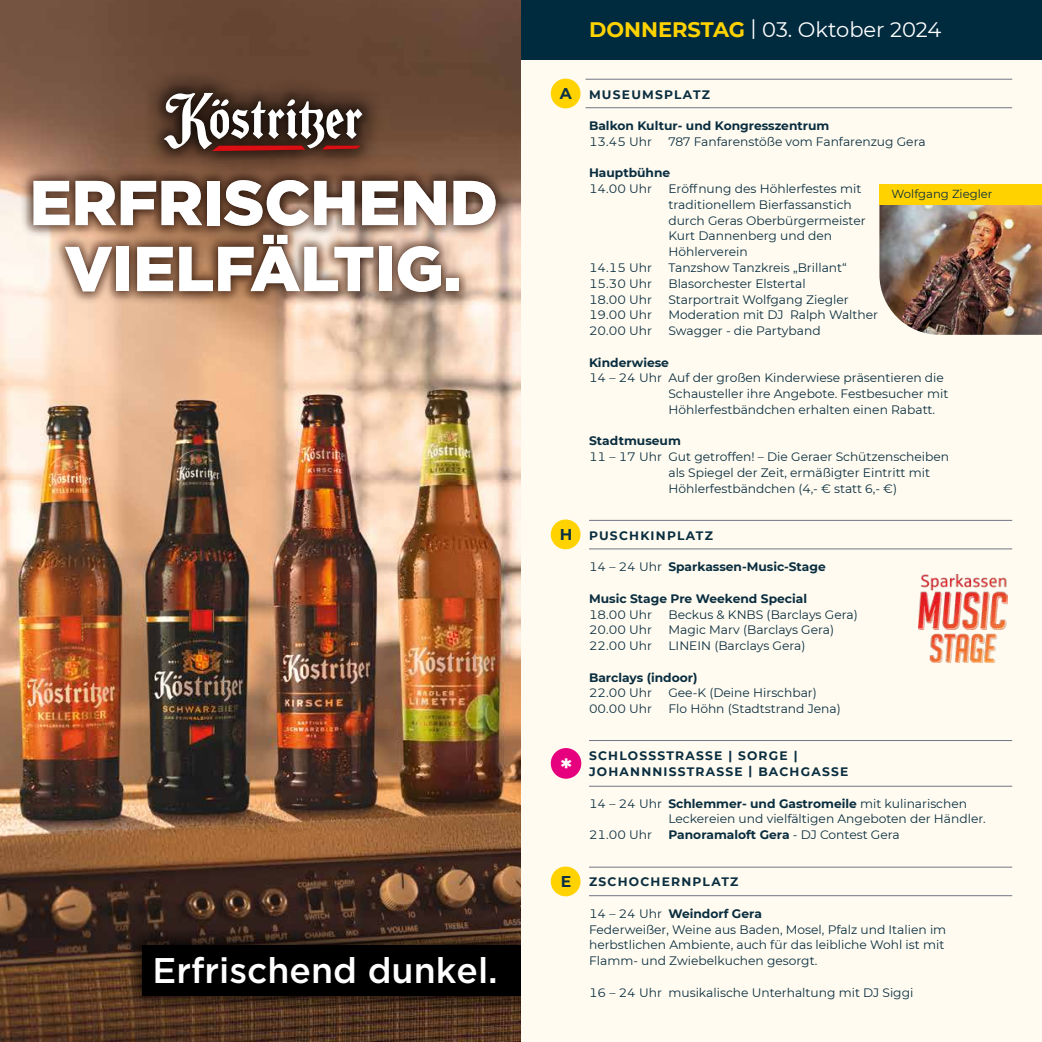
<style>
.page{position:relative;width:1042px;height:1042px;background:#fff}
.page>*{position:absolute;margin:0;border:0;box-sizing:border-box;transform-origin:0 0}
.t1{font:900 63.18px/66px "Gotham";color:#fff;text-align:center}
.t2{font:500 35.52px "Gotham";color:#fff}
.t3{font:700 25.38px "Montserrat";color:#fff}
.t4{font:21px "Montserrat";color:#fff}
.t5{font:700 15.58px "Montserrat";color:#093047}
.t6{font:12.25px/15.8px "Montserrat";color:#0a2e40}
.t7{font:700 12.25px "Montserrat";color:#0a2e40}
.t8{font:700 12.25px/15.8px "Montserrat";letter-spacing:.1em;color:#0a2e40}
.t9{font:11.72px "Montserrat";color:#0a2e40}
.s1{font-weight:700;color:#ffd200}
.s2{font-weight:400}
.s3{font-weight:700}
</style>
<div class="page">
<div style="left:521px;top:0;width:521px;height:1042px;background:#fffbf0"></div>
<div style="left:521px;top:0;width:521px;height:60px;background:#002b3f"></div>
<hr style="left:585px;top:79px;width:427px;height:1px;background:#717685">
<hr style="left:585px;top:107px;width:427px;height:1px;background:#717685">
<hr style="left:589px;top:520px;width:423px;height:1px;background:#717685">
<hr style="left:589px;top:548px;width:423px;height:1px;background:#717685">
<hr style="left:589px;top:867px;width:423px;height:1px;background:#717685">
<hr style="left:589px;top:895px;width:423px;height:1px;background:#717685">
<hr style="left:589px;top:740px;width:423px;height:1px;background:#717685">
<hr style="left:589px;top:786px;width:423px;height:1px;background:#717685">
<div style="left:551px;top:79px;width:29px;height:29px;background:#ffd200;border-radius:50%"></div>
<div style="left:551px;top:748px;width:30px;height:31px;background:#e6007e;border-radius:50%"></div>
<div style="left:551px;top:519px;width:29px;height:30px;background:#ffd200;border-radius:50%"></div>
<div style="left:551px;top:866px;width:29px;height:30px;background:#ffd200;border-radius:50%"></div>
<img style="left:918px;top:574px;width:90px;height:88px">
<img style="left:879px;top:205px;width:163px;height:130px">
<div style="left:879px;top:184px;width:163px;height:21px;background:#ffd200"></div>
<img style="left:0;top:0;width:521px;height:1042px">
<svg style="left:128px;top:930px;width:393px;height:80px;background:#3c2719"></svg>
<div style="left:142px;top:945px;width:379px;height:50px;background:#000"></div>
<div style="left:144px;top:71px;width:239px;height:103px;background:linear-gradient(to bottom,#624432,#79533c)"></div>
<svg style="left:156px;top:83px;width:215px;height:78px;background:#593c2b"></svg>
<svg style="left:164px;top:93px;width:198px;height:58px"></svg>
<svg style="left:21px;top:168px;width:487px;height:137px;background:#876855"></svg>
<h1 class="t1" style="left:30px;top:168px;width:470px">ERFRISCHEND<br>VIELFÄLTIG.</h1>
<h2 class="t2" style="left:153px;top:950px;width:347px">Erfrischend dunkel.</h2>
<h3 class="t4" style="left:589px;top:15px;width:354px"><span class="s1">DONNERSTAG</span> | 03. Oktober 2024</h3>
<p class="t5" style="left:560px;top:83px;width:13px">A</p>
<p class="t5" style="left:560px;top:524px;width:14px">H</p>
<h3 class="t3" style="left:561px;top:750px;width:13px">*</h3>
<p class="t5" style="left:561px;top:870px;width:12px">E</p>
<p class="t8" style="left:589px;top:86px;width:123px">MUSEUMSPLATZ</p>
<p class="t7" style="left:589px;top:117px;width:242px">Balkon Kultur- und Kongresszentrum</p>
<p class="t6" style="left:589px;top:133px;width:65px">13.45 Uhr</p>
<p class="t6" style="left:668px;top:133px;width:259px">787 Fanfarenstöße vom Fanfarenzug Gera</p>
<p class="t7" style="left:589px;top:164px;width:83px">Hauptbühne</p>
<p class="t6" style="left:589px;top:181px;width:65px">14.00 Uhr</p>
<p class="t6" style="left:668px;top:181px;width:199px">Eröffnung des Höhlerfestes mit traditionellem Bierfassanstich durch Geras Oberbürgermeister<br>Kurt Dannenberg und den<br>Höhlerverein</p>
<p class="t6" style="left:589px;top:259px;width:65px">14.15 Uhr</p>
<p class="t6" style="left:668px;top:259px;width:180px">Tanzshow Tanzkreis „Brillant“</p>
<p class="t6" style="left:589px;top:275px;width:65px">15.30 Uhr</p>
<p class="t6" style="left:668px;top:275px;width:139px">Blasorchester Elstertal</p>
<p class="t6" style="left:589px;top:291px;width:65px">18.00 Uhr</p>
<p class="t6" style="left:668px;top:291px;width:182px">Starportrait Wolfgang Ziegler</p>
<p class="t6" style="left:589px;top:307px;width:65px">19.00 Uhr</p>
<p class="t6" style="left:668px;top:307px;width:211px">Moderation mit DJ Ralph Walther</p>
<p class="t6" style="left:589px;top:322px;width:65px">20.00 Uhr</p>
<p class="t6" style="left:668px;top:322px;width:154px">Swagger - die Partyband</p>
<p class="t7" style="left:589px;top:353px;width:81px">Kinderwiese</p>
<p class="t6" style="left:668px;top:370px;width:281px;text-indent:-79px">14 – 24 Uhr Auf der großen Kinderwiese präsentieren die<br>Schausteller ihre Angebote. Festbesucher mit<br>Höhlerfestbändchen erhalten einen Rabatt.</p>
<p class="t7" style="left:589px;top:432px;width:93px">Stadtmuseum</p>
<p class="t6" style="left:668px;top:448px;width:282px;text-indent:-79px">11 – 17 Uhr Gut getroffen! – Die Geraer Schützenscheiben als Spiegel der Zeit, ermäßigter Eintritt mit<br>Höhlerfestbändchen (4,- € statt 6,- €)</p>
<p class="t8" style="left:589px;top:527px;width:125px">PUSCHKINPLATZ</p>
<p class="t7" style="left:589px;top:558px;width:238px"><span class="s2">14 – 24 Uhr</span> Sparkassen-Music-Stage</p>
<p class="t7" style="left:589px;top:590px;width:219px">Music Stage Pre Weekend Special</p>
<p class="t6" style="left:589px;top:606px;width:65px">18.00 Uhr</p>
<p class="t6" style="left:668px;top:606px;width:191px">Beckus &amp; KNBS (Barclays Gera)</p>
<p class="t6" style="left:589px;top:622px;width:65px">20.00 Uhr</p>
<p class="t6" style="left:668px;top:622px;width:167px">Magic Marv (Barclays Gera)</p>
<p class="t6" style="left:589px;top:637px;width:65px">22.00 Uhr</p>
<p class="t6" style="left:668px;top:637px;width:139px">LINEIN (Barclays Gera)</p>
<p class="t7" style="left:589px;top:668px;width:110px">Barclays (indoor)</p>
<p class="t6" style="left:589px;top:685px;width:65px">22.00 Uhr</p>
<p class="t6" style="left:668px;top:685px;width:150px">Gee-K (Deine Hirschbar)</p>
<p class="t6" style="left:589px;top:700px;width:65px">00.00 Uhr</p>
<p class="t6" style="left:668px;top:700px;width:174px">Flo Höhn (Stadtstrand Jena)</p>
<p class="t8" style="left:589px;top:747px;width:261px">SCHLOSSSTRASSE | SORGE |<br>JOHANNNISSTRASSE | BACHGASSE</p>
<p class="t6" style="left:589px;top:795px;width:379px">14 – 24 Uhr <span class="s3">Schlemmer- und Gastromeile</span> mit kulinarischen</p>
<p class="t6" style="left:668px;top:811px;width:319px">Leckereien und vielfältigen Angeboten der Händler.</p>
<p class="t6" style="left:589px;top:826px;width:65px">21.00 Uhr</p>
<p class="t7" style="left:668px;top:826px;width:233px">Panoramaloft Gera <span class="s2">- DJ Contest Gera</span></p>
<p class="t8" style="left:589px;top:873px;width:151px">ZSCHOCHERNPLATZ</p>
<p class="t6" style="left:589px;top:905px;width:359px">14 – 24 Uhr <span class="s3">Weindorf Gera<br></span>Federweißer, Weine aus Baden, Mosel, Pfalz und Italien im herbstlichen Ambiente, auch für das leibliche Wohl ist mit Flamm- und Zwiebelkuchen gesorgt.</p>
<p class="t6" style="left:589px;top:984px;width:326px">16 – 24 Uhr musikalische Unterhaltung mit DJ Siggi</p>
<p class="t9" style="left:891px;top:186px;width:102px">Wolfgang Ziegler</p>
</div>
